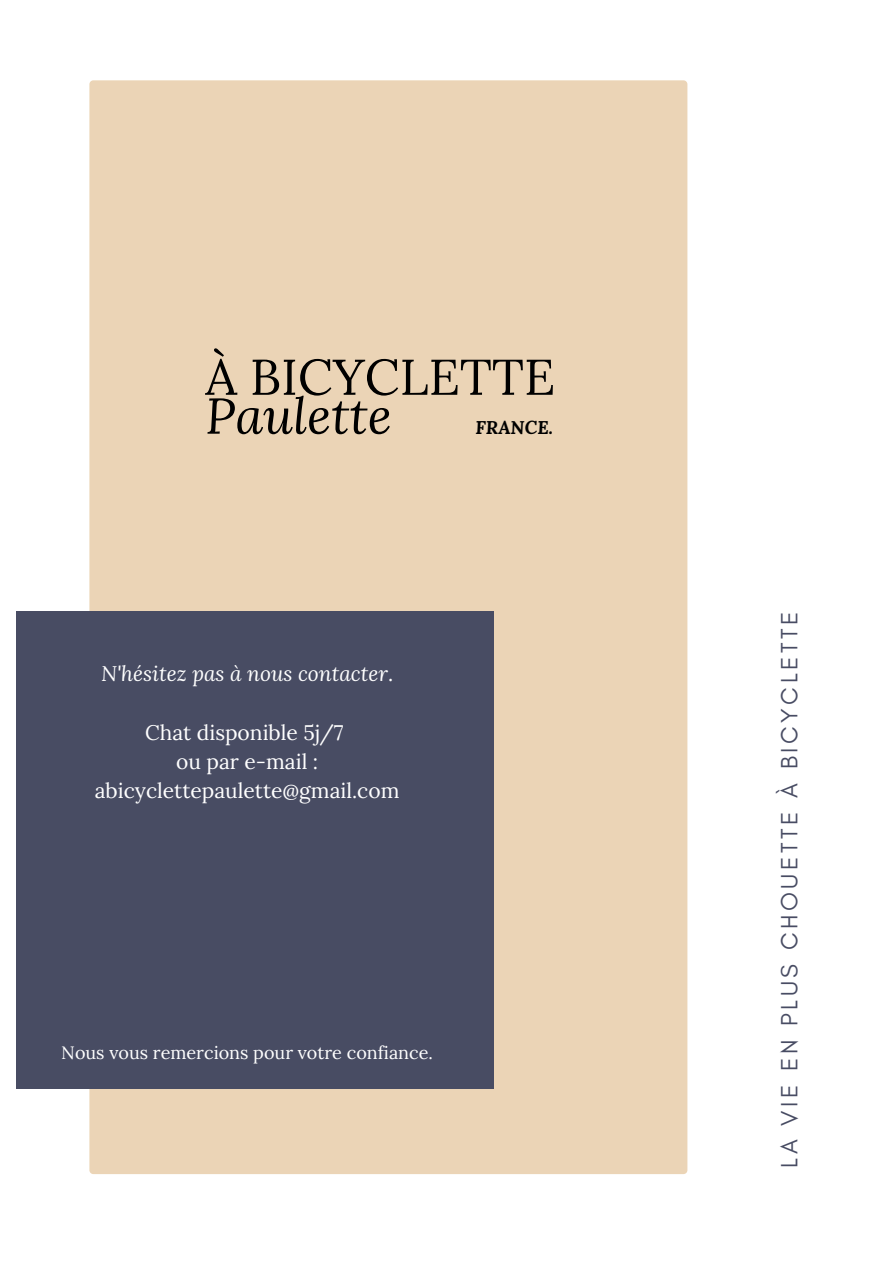
<style>
.page{position:relative;width:894px;height:1264px;background:#fff}
.page>*{position:absolute;margin:0;border:0;box-sizing:border-box;transform-origin:0 0}
.t1{font:italic 50.25px "Lora";color:#000}
.t2{font:50.1px "Lora";color:#000}
.t3{font:24px "Glacial Indifference";letter-spacing:.15em;color:#484c63}
.t4{font:21px/29.2px "Lora";color:#fff;text-align:center}
.t5{font:italic 21px "Lora";color:#fff}
.t6{font:italic 700 18.3px "Lora";color:#000}
.t7{font:18px "Lora";color:#fff}
.s1{font-style:normal}
</style>
<div class="page">
<div style="left:90px;top:80px;width:597px;height:1094px;background:#ebd4b6"></div>
<div style="left:16px;top:611px;width:478px;height:478px;background:#484c63"></div>
<h3 class="t2" style="left:205px;top:344px;width:351px">À BICYCLETTE</h3>
<h3 class="t1" style="left:205px;top:382px;width:188px">Paulette</h3>
<h3 class="t6" style="left:475px;top:415px;width:79px">FRANCE.</h3>
<p class="t5" style="left:101px;top:659px;width:294px">N'hésitez pas à nous contacter<span class="s1">.</span></p>
<h1 class="t4" style="left:95px;top:717px;width:306px">Chat disponible 5j/7<br>ou par e-mail : abicyclettepaulette@gmail.com</h1>
<h4 class="t7" style="left:61px;top:1040px;width:373px">Nous vous remercions pour votre confiance.</h4>
<p class="t3" style="left:774px;top:1167px;width:557px;rotate:-90deg">LA VIE EN PLUS CHOUETTE À BICYCLETTE</p>
</div>
